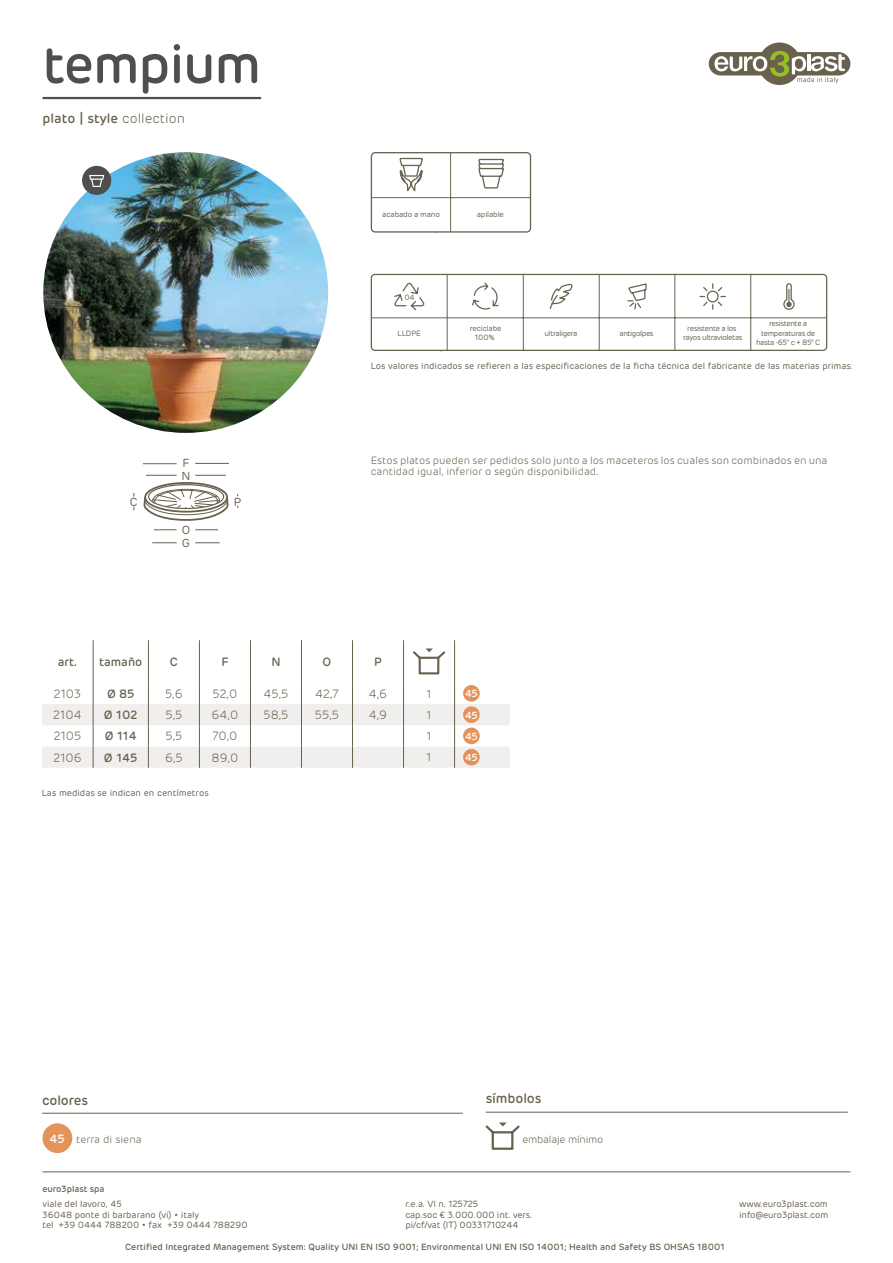
<style>
.page{position:relative;width:893px;height:1263px;background:#fff}
.page>*{position:absolute;margin:0;border:0;box-sizing:border-box;transform-origin:0 0}
.t1{font:500 54px "Rubrik";letter-spacing:-.025em;color:#504e50}
.t2{font:500 13.5px "Rubrik";letter-spacing:-.01em;color:#69614e}
.t3{font:300 12px "Rubrik";color:#69614e}
.t4{font:500 12px "Rubrik";color:#69614e}
.t5{font:11.7px/12.3px "Rubrik";color:#69614e}
.t6{font:300 11.4px "Rubrik";color:#69614e}
.t7{font:300 10.5px/10.5px "Rubrik";color:#69614e}
.t8{font:300 10.5px "Rubrik";letter-spacing:-.025em;color:#69614e}
.t9{font:500 10.35px "Rubrik";letter-spacing:-.025em;color:#fff}
.t10{font:9px/10.5px "Rubrik";color:#69614e}
.t11{font:500 9px "Rubrik";color:#69614e}
.t12{font:7.65px/9.1px "Rubrik";letter-spacing:-.05em;color:#696453;text-align:center}
.t13{font:7.65px/9.1px "Rubrik";letter-spacing:-.025em;color:#696453;text-align:center}
.s1{font-weight:300}
.s2{font-weight:500;font-size:12px;color:#fff}
</style>
<div class="page">
<hr style="left:43px;top:1171px;width:807px;height:1px;background:#69614e">
<div style="left:758px;top:43px;width:43px;height:42px;background:#69614e;border-radius:50%"></div>
<div style="left:709px;top:52px;width:141px;height:23px;background:#69614e;border-radius:12px"></div>
<svg style="left:714px;top:51px;width:131px;height:32px"></svg>
<hr style="left:43px;top:97px;width:218px;height:2px;background:#504e50">
<img style="left:43px;top:152px;width:285px;height:281px">
<div style="left:82px;top:166px;width:29px;height:29px;background:#4e4e4f;border-radius:50%"></div>
<svg style="left:89px;top:175px;width:15px;height:12px"></svg>
<hr style="left:371px;top:318px;width:455px;height:1px;background:#686452">
<hr style="left:523px;top:274px;width:1px;height:76px;background:#686452">
<hr style="left:599px;top:274px;width:1px;height:77px;background:#686452">
<hr style="left:675px;top:274px;width:1px;height:76px;background:#686452">
<hr style="left:750px;top:274px;width:1px;height:76px;background:#686452">
<svg style="left:699px;top:282px;width:96px;height:28px"></svg>
<svg style="left:549px;top:283px;width:98px;height:27px"></svg>
<hr style="left:447px;top:274px;width:1px;height:77px;background:#686452">
<svg style="left:394px;top:282px;width:31px;height:29px"></svg>
<svg style="left:472px;top:282px;width:27px;height:28px"></svg>
<div style="left:371px;top:274px;width:456px;height:77px;border:1px solid #686452;border-radius:4px"></div>
<hr style="left:143px;top:463px;width:34px;height:1px;background:#69614e">
<hr style="left:195px;top:463px;width:34px;height:1px;background:#69614e">
<hr style="left:146px;top:475px;width:31px;height:1px;background:#69614e">
<hr style="left:195px;top:475px;width:31px;height:1px;background:#69614e">
<div style="left:144px;top:482px;width:84px;height:31px;border:2px solid #69614e;border-radius:50%"></div>
<div style="left:148px;top:484px;width:76px;height:25px;border:1px solid #69614e;border-radius:50%"></div>
<svg style="left:143px;top:489px;width:86px;height:55px"></svg>
<hr style="left:371px;top:197px;width:159px;height:1px;background:#686452">
<hr style="left:450px;top:152px;width:1px;height:80px;background:#686452">
<div style="left:371px;top:152px;width:160px;height:81px;border:1px solid #686452;border-radius:4px"></div>
<svg style="left:398px;top:154px;width:107px;height:46px"></svg>
<hr style="left:199px;top:640px;width:1px;height:43px;background:#69614e">
<hr style="left:250px;top:640px;width:1px;height:43px;background:#69614e">
<hr style="left:301px;top:640px;width:1px;height:43px;background:#69614e">
<hr style="left:352px;top:640px;width:1px;height:43px;background:#69614e">
<hr style="left:454px;top:640px;width:1px;height:43px;background:#69614e">
<hr style="left:93px;top:640px;width:1px;height:43px;background:#69614e">
<hr style="left:148px;top:640px;width:1px;height:43px;background:#69614e">
<hr style="left:403px;top:640px;width:1px;height:43px;background:#69614e">
<svg style="left:42px;top:683px;width:468px;height:85px"></svg>
<svg style="left:413px;top:648px;width:33px;height:27px"></svg>
<div style="left:463px;top:685px;width:17px;height:17px;background:#e3935a;border-radius:50%"></div>
<div style="left:463px;top:706px;width:17px;height:17px;background:#e3935a;border-radius:50%"></div>
<div style="left:463px;top:727px;width:17px;height:17px;background:#e3935a;border-radius:50%"></div>
<div style="left:463px;top:749px;width:17px;height:16px;background:#e3935a;border-radius:50%"></div>
<hr style="left:42px;top:1113px;width:421px;height:1px;background:#69614e">
<div style="left:43px;top:1123px;width:29px;height:30px;background:#e3945b;border-radius:50%"></div>
<hr style="left:486px;top:1112px;width:362px;height:1px;background:#69614e">
<svg style="left:485px;top:1122px;width:35px;height:28px"></svg>
<h1 class="t1" style="left:43px;top:30px;width:220px">tempium</h1>
<h2 class="t2" style="left:43px;top:110px;width:144px">plato | style <span class="s1">collection</span></h2>
<p class="t5" style="left:181px;top:457px;width:10px">F<br>N</p>
<p class="t5" style="left:130px;top:495px;width:9px">C</p>
<p class="t5" style="left:234px;top:496px;width:9px">P</p>
<p class="t5" style="left:182px;top:523px;width:10px;line-height:13px">O<br>G</p>
<p class="t13" style="left:382px;top:209px;width:59px">acabado a mano</p>
<p class="t13" style="left:477px;top:209px;width:29px">apilable</p>
<p class="t12" style="left:404px;top:293px;width:12px">04</p>
<p class="t13" style="left:470px;top:324px;width:33px">reciclabe<br>100%</p>
<p class="t12" style="left:398px;top:328px;width:25px">LLDPE</p>
<p class="t12" style="left:544px;top:328px;width:35px">ultraligera</p>
<p class="t12" style="left:619px;top:328px;width:36px">antigolpes</p>
<p class="t12" style="left:683px;top:324px;width:61px">resistente a los rayos ultravioletas</p>
<p class="t12" style="left:756px;top:319px;width:66px">resistente a temperaturas de hasta -65° c + 85° C</p>
<p class="t10" style="left:371px;top:361px;width:484px">Los valores indicados se refieren a las especificaciones de la ficha técnica del fabricante de las materias primas.</p>
<p class="t7" style="left:371px;top:455px;width:458px">Estos platos pueden ser pedidos solo junto a los maceteros los cuales son combinados en una cantidad igual, inferior o según disponibilidad.</p>
<h3 class="t4" style="left:58px;top:654px;width:21px">art.</h3>
<h3 class="t4" style="left:99px;top:654px;width:45px">tamaño</h3>
<h3 class="t4" style="left:170px;top:654px;width:9px">C</h3>
<h3 class="t4" style="left:221px;top:654px;width:9px">F</h3>
<h3 class="t4" style="left:271px;top:654px;width:11px">N</h3>
<h3 class="t4" style="left:323px;top:654px;width:10px">O</h3>
<h3 class="t4" style="left:374px;top:654px;width:9px">P</h3>
<h3 class="t3" style="left:54px;top:686px;width:29px">2103</h3>
<h3 class="t4" style="left:107px;top:686px;width:29px">Ø 85</h3>
<h3 class="t3" style="left:165px;top:686px;width:19px">5,6</h3>
<h3 class="t3" style="left:212px;top:686px;width:26px">52,0</h3>
<h3 class="t3" style="left:264px;top:686px;width:26px">45,5</h3>
<h3 class="t3" style="left:315px;top:686px;width:25px">42,7</h3>
<h3 class="t3" style="left:369px;top:686px;width:20px">4,6</h3>
<p class="t6" style="left:427px;top:686px;width:6px">1</p>
<p class="t9" style="left:465px;top:687px;width:14px">45</p>
<h3 class="t3" style="left:53px;top:707px;width:30px">2104</h3>
<h3 class="t4" style="left:104px;top:707px;width:35px">Ø 102</h3>
<h3 class="t3" style="left:165px;top:707px;width:18px">5,5</h3>
<h3 class="t3" style="left:212px;top:707px;width:28px">64,0</h3>
<h3 class="t3" style="left:263px;top:707px;width:26px">58,5</h3>
<h3 class="t3" style="left:315px;top:707px;width:26px">55,5</h3>
<h3 class="t3" style="left:369px;top:707px;width:20px">4,9</h3>
<p class="t6" style="left:427px;top:708px;width:6px">1</p>
<p class="t9" style="left:465px;top:708px;width:14px">45</p>
<h3 class="t3" style="left:54px;top:728px;width:29px">2105</h3>
<h3 class="t4" style="left:105px;top:728px;width:34px">Ø 114</h3>
<h3 class="t3" style="left:165px;top:728px;width:18px">5,5</h3>
<h3 class="t3" style="left:212px;top:728px;width:27px">70,0</h3>
<p class="t6" style="left:427px;top:729px;width:6px">1</p>
<p class="t9" style="left:465px;top:730px;width:14px">45</p>
<h3 class="t3" style="left:53px;top:750px;width:30px">2106</h3>
<h3 class="t4" style="left:104px;top:750px;width:35px">Ø 145</h3>
<h3 class="t3" style="left:165px;top:750px;width:19px">6,5</h3>
<h3 class="t3" style="left:212px;top:750px;width:28px">89,0</h3>
<p class="t6" style="left:427px;top:750px;width:6px">1</p>
<p class="t9" style="left:465px;top:751px;width:14px">45</p>
<p class="t10" style="left:42px;top:788px;width:168px">Las medidas se indican en centímetros</p>
<h2 class="t2" style="left:486px;top:1090px;width:57px">símbolos</h2>
<h2 class="t2" style="left:42px;top:1091px;width:48px">colores</h2>
<p class="t7" style="left:50px;top:1134px;width:94px"><span class="s2">45</span> terra di siena</p>
<p class="t8" style="left:522px;top:1133px;width:83px">embalaje mínimo</p>
<p class="t11" style="left:43px;top:1183px;width:64px">euro3plast spa</p>
<p class="t10" style="left:43px;top:1199px;width:207px">viale del lavoro, 45<br>36048 ponte di barbarano (vi) • italy<br>tel +39 0444 788200 • fax +39 0444 788290</p>
<p class="t10" style="left:405px;top:1199px;width:129px">r.e.a. VI n. 125725<br>cap.soc € 3.000.000 int. vers. pi/cf/vat (IT) 00331710244</p>
<p class="t10" style="left:739px;top:1199px;width:91px">www.euro3plast.com info@euro3plast.com</p>
<p class="t11" style="left:125px;top:1241px;width:601px">Certified Integrated Management System: Quality UNI EN ISO 9001; Environmental UNI EN ISO 14001; Health and Safety BS OHSAS 18001</p>
</div>
